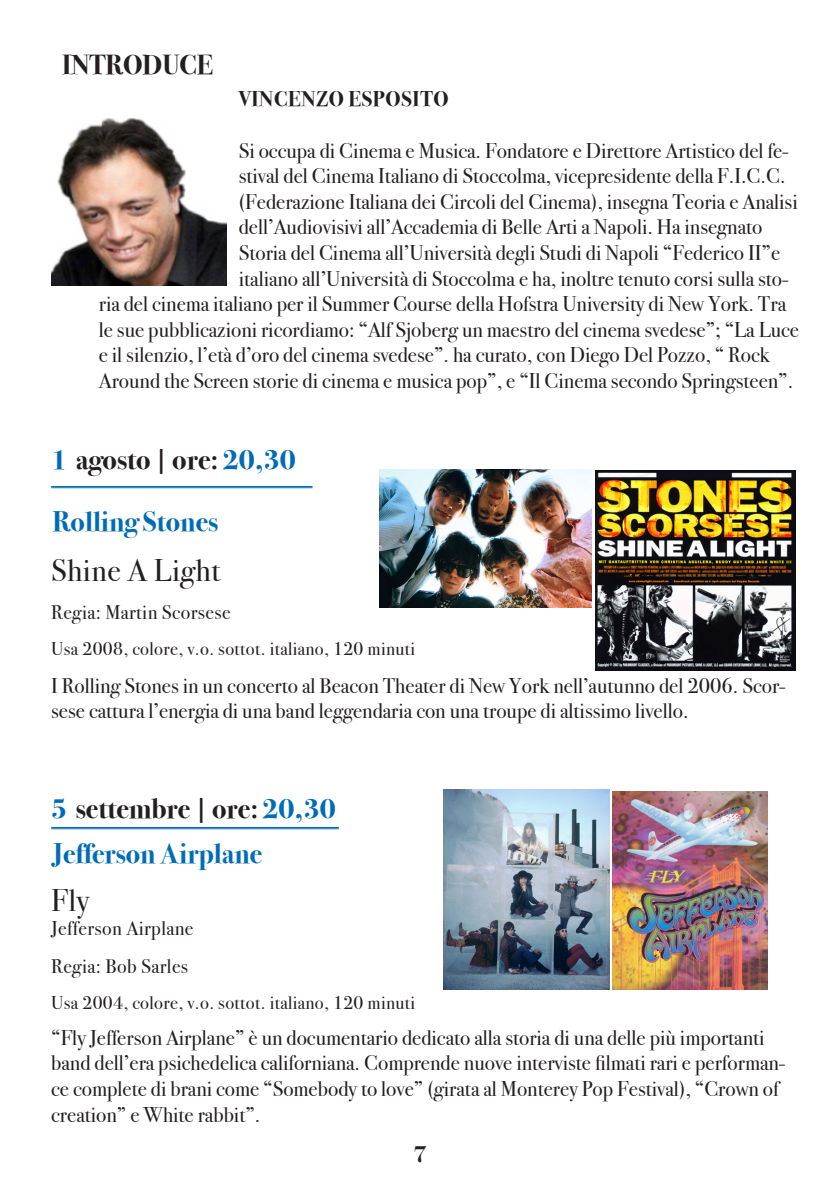
<style>
.page{position:relative;width:840px;height:1191px;background:#fff}
.page>*{position:absolute;margin:0;border:0;box-sizing:border-box;transform-origin:0 0}
.t1{font:31.2px "Bodoni Svty Two ITCTT";letter-spacing:.02em;color:#231f20}
.t2{font:700 28.4px "Bodoni Svty Two ITCTT";color:#231f20}
.t3{font:700 28.2px "Bodoni Svty Two ITCTT";color:#006cb7}
.t4{font:700 27.4px "Bodoni Svty Two ITCTT";color:#231f20}
.t5{font:700 24px "Bodoni Svty Two ITCTT";color:#231f20}
.t6{font:21.4px/25.6px "Bodoni Svty Two ITCTT";color:#231f20}
.t7{font:700 21.4px "Bodoni Svty Two ITCTT";letter-spacing:.03em;color:#231f20}
.t8{font:19.8px "Bodoni Svty Two ITCTT";letter-spacing:.02em;color:#231f20}
.t9{font:18.4px "Bodoni Svty Two ITCTT";letter-spacing:.02em;color:#231f20}
.s1{color:#006cb7}
</style>
<div class="page">
<img style="left:51px;top:118px;width:175px;height:167px">
<hr style="left:51px;top:486px;width:261px;height:1px;background:#006cb7">
<hr style="left:51px;top:487px;width:261px;height:1px;background:#006cb7">
<img style="left:379px;top:469px;width:212px;height:138px">
<img style="left:595px;top:471px;width:200px;height:199px">
<hr style="left:51px;top:827px;width:287px;height:1px;background:#006cb7">
<hr style="left:51px;top:828px;width:287px;height:1px;background:#006cb7">
<img style="left:612px;top:791px;width:155px;height:199px">
<img style="left:443px;top:790px;width:166px;height:199px">
<p class="t4" style="left:62px;top:42px;width:153px">INTRODUCE</p>
<p class="t7" style="left:239px;top:81px;width:211px">VINCENZO ESPOSITO</p>
<p class="t6" style="left:239px;top:135px;width:551px">Si occupa di Cinema e Musica. Fondatore e Direttore Artistico del fe-</p>
<p class="t6" style="left:239px;top:161px;width:548px">stival del Cinema Italiano di Stoccolma, vicepresidente della F.I.C.C.</p>
<p class="t6" style="left:239px;top:186px;width:560px">(Federazione Italiana dei Circoli del Cinema), insegna Teoria e Analisi</p>
<p class="t6" style="left:239px;top:212px;width:525px">dell’Audiovisivi all’Accademia di Belle Arti a Napoli. Ha insegnato</p>
<p class="t6" style="left:239px;top:238px;width:542px">Storia del Cinema all’Università degli Studi di Napoli “Federico II”e</p>
<p class="t6" style="left:239px;top:263px;width:551px">italiano all’Università di Stoccolma e ha, inoltre tenuto corsi sulla sto-</p>
<p class="t6" style="left:99px;top:289px;width:688px">ria del cinema italiano per il Summer Course della Hofstra University di New York. Tra</p>
<p class="t6" style="left:99px;top:314px;width:701px">le sue pubblicazioni ricordiamo: “Alf Sjoberg un maestro del cinema svedese”; “La Luce</p>
<p class="t6" style="left:99px;top:340px;width:672px">e il silenzio, l’età d’oro del cinema svedese”. ha curato, con Diego Del Pozzo, “ Rock</p>
<p class="t6" style="left:99px;top:365px;width:695px">Around the Screen storie di cinema e musica pop”, e “Il Cinema secondo Springsteen”.</p>
<p class="t2" style="left:51px;top:436px;width:246px"><span class="s1">1</span> agosto | ore: <span class="s1">20,30</span></p>
<p class="t3" style="left:53px;top:498px;width:167px">Rolling Stones</p>
<p class="t1" style="left:51px;top:544px;width:170px">Shine A Light</p>
<p class="t8" style="left:51px;top:596px;width:181px">Regia: Martin Scorsese</p>
<p class="t9" style="left:51px;top:634px;width:365px">Usa 2008, colore, v.o. sottot. italiano, 120 minuti</p>
<p class="t6" style="left:51px;top:670px;width:735px">I Rolling Stones in un concerto al Beacon Theater di New York nell’autunno del 2006. Scor&shy;sese cattura l’energia di una band leggendaria con una troupe di altissimo livello.</p>
<p class="t2" style="left:51px;top:784px;width:286px"><span class="s1">5</span> settembre | ore: <span class="s1">20,30</span></p>
<p class="t3" style="left:51px;top:830px;width:212px">Jefferson Airplane</p>
<p class="t1" style="left:51px;top:874px;width:40px">Fly</p>
<p class="t8" style="left:51px;top:911px;width:144px">Jefferson Airplane</p>
<p class="t8" style="left:51px;top:950px;width:138px">Regia: Bob Sarles</p>
<p class="t9" style="left:51px;top:988px;width:365px">Usa 2004, colore, v.o. sottot. italiano, 120 minuti</p>
<p class="t6" style="left:51px;top:1022px;width:735px">“Fly Jefferson Airplane” è un documentario dedicato alla storia di una delle più importanti band dell’era psichedelica californiana. Comprende nuove interviste filmati rari e performan&shy;ce complete di brani come “Somebody to love” (girata al Monterey Pop Festival), “Crown of creation” e White rabbit”.</p>
<p class="t5" style="left:413px;top:1134px;width:15px">7</p>
</div>
